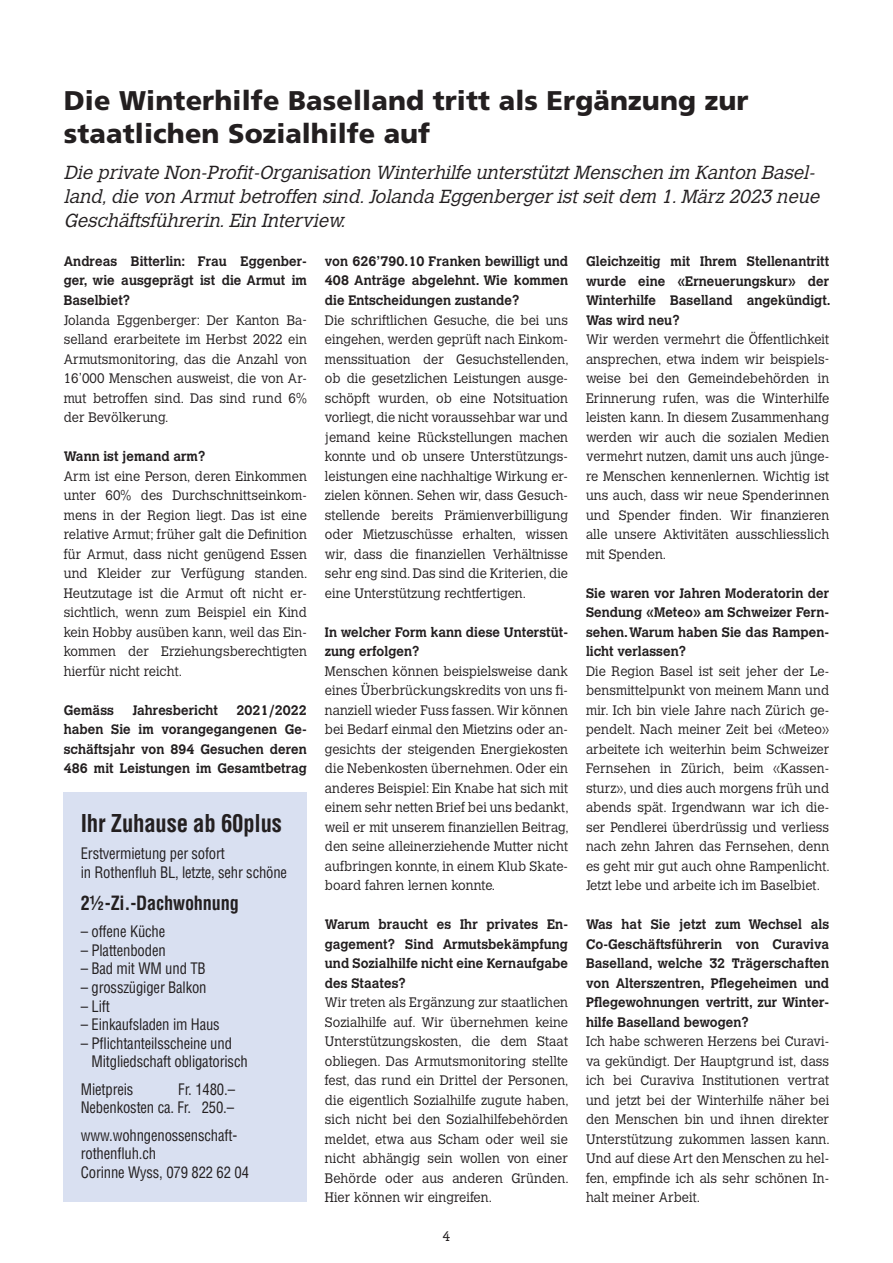
<style>
.page{position:relative;width:893px;height:1263px;background:#fff}
.page>*{position:absolute;margin:0;border:0;box-sizing:border-box;transform-origin:0 0}
.t1{font:900 27px/32.4px "Frutiger";letter-spacing:.005em;color:#231f20}
.t2{font:700 condensed 24px "Helvetica";letter-spacing:-.01em;color:#231f20;scale:.95 1}
.t3{font:700 condensed 19.2px "Helvetica";letter-spacing:-.01em;color:#231f20;scale:.95 1}
.t4{font:italic 300 18.75px/24px "Calvert";color:#231f20}
.t5{font:condensed 15.45px/18.6px "Helvetica";letter-spacing:-.01em;color:#231f20;scale:.95 1}
.t6{font:300 13.65px/19.5px "Calvert";letter-spacing:.005em;color:#231f20;text-align:justify;scale:.95 1}
.t7{font:700 13.65px/19.5px "Calvert";letter-spacing:.005em;color:#231f20;text-align:justify;scale:.95 1}
.s1{color:#d9e0f1}
</style>
<div class="page">
<div style="left:64px;top:792px;width:243px;height:410px;background:#d9e0f1"></div>
<h1 class="t1" style="left:64px;top:84px;width:686px">Die Winterhilfe Baselland tritt als Ergänzung zur staatlichen Sozialhilfe auf</h1>
<h3 class="t4" style="left:64px;top:161px;width:762px">Die private Non-Profit-Organisation Winterhilfe unterstütztMenschen im Kanton Basel&shy;land,die von Armutbetroffen sind.Jolanda Eggenbergeristseitdem 1.März2023 neue<br>Geschäftsführerin.Ein Interview.</h3>
<p class="t7" style="left:64px;top:251px;width:257px">Andreas Bitterlin: Frau Eggenber&shy;ger, wie ausgeprägt ist die Armut im Baselbiet?</p>
<p class="t6" style="left:64px;top:310px;width:257px">Jolanda Eggenberger: Der Kanton Ba&shy;selland erarbeitete im Herbst 2022 ein Armutsmonitoring, das die Anzahl von 16’000 Menschen ausweist, die von Ar&shy;mut betroffen sind. Das sind rund 6% der Bevölkerung.</p>
<p class="t7" style="left:64px;top:446px;width:150px">Wann ist jemand arm?</p>
<p class="t6" style="left:64px;top:466px;width:258px">Arm ist eine Person, deren Einkommen unter 60% des Durchschnittseinkom&shy;mens in der Region liegt. Das ist eine relative Armut; früher galt die Definition für Armut, dass nicht genügend Essen und Kleider zur Verfügung standen.<br>Heutzutage ist die Armut oft nicht er&shy;sichtlich, wenn zum Beispiel ein Kind kein Hobby ausüben kann, weil das Ein&shy;kommen der Erziehungsberechtigten hierfür nicht reicht.</p>
<p class="t7" style="left:64px;top:700px;width:54px">Gemäss</p>
<p class="t7" style="left:132px;top:700px;width:92px">Jahresbericht</p>
<p class="t7" style="left:325px;top:251px;width:257px">von 626’790.10 Franken bewilligt und 408 Anträge abgelehnt. Wie kommen die Entscheidungen zustande?</p>
<p class="t6" style="left:325px;top:310px;width:258px">Die schriftlichen Gesuche, die bei uns eingehen, werden geprüft nach Einkom&shy;menssituation der Gesuchstellenden, ob die gesetzlichen Leistungen ausge&shy;schöpft wurden, ob eine Notsituation vorliegt, die nicht voraussehbar war und jemand keine Rückstellungen machen konnte und ob unsere Unterstützungs&shy;leistungen eine nachhaltige Wirkung er&shy;zielen können. Sehen wir, dass Gesuch&shy;stellende bereits Prämienverbilligung oder Mietzuschüsse erhalten, wissen wir, dass die finanziellen Verhältnisse sehr eng sind. Das sind die Kriterien, die eine Unterstützung rechtfertigen.</p>
<p class="t7" style="left:325px;top:622px;width:257px">In welcher Form kann diese Unterstüt&shy;zung erfolgen?</p>
<p class="t6" style="left:325px;top:661px;width:258px">Menschen können beispielsweise dank eines Überbrückungskredits von uns fi&shy;nanziell wieder Fuss fassen. Wir können bei Bedarf einmal den Mietzins oder an&shy;gesichts der steigenden Energiekosten die Nebenkosten übernehmen. Oder ein anderes Beispiel: Ein Knabe hat sich mit einem sehr netten Brief bei uns bedankt, weil er mit unserem finanziellen Beitrag, den seine alleinerziehende Mutter nicht aufbringen konnte, in einem Klub Skate&shy;board fahren lernen konnte.</p>
<p class="t7" style="left:325px;top:914px;width:257px">Warum braucht es Ihr privates En&shy;gagement? Sind Armutsbekämpfung und Sozialhilfe nicht eine Kernaufgabe des Staates?</p>
<p class="t6" style="left:325px;top:993px;width:258px">Wir treten als Ergänzung zur staatlichen Sozialhilfe auf. Wir übernehmen keine Unterstützungskosten, die dem Staat obliegen. Das Armutsmonitoring stellte fest, das rund ein Drittel der Personen, die eigentlich Sozialhilfe zugute haben, sich nicht bei den Sozialhilfebehörden meldet, etwa aus Scham oder weil sie nicht abhängig sein wollen von einer Behörde oder aus anderen Gründen.<br>Hier können wir eingreifen.</p>
<p class="t7" style="left:586px;top:251px;width:259px">Gleichzeitig mit Ihrem Stellenantritt wurde eine «Erneuerungskur» der Winterhilfe Baselland angekündigt.<br>Was wird neu?</p>
<p class="t6" style="left:586px;top:330px;width:257px">Wir werden vermehrt die Öffentlichkeit ansprechen, etwa indem wir beispiels&shy;weise bei den Gemeindebehörden in Erinnerung rufen, was die Winterhilfe leisten kann. In diesem Zusammenhang werden wir auch die sozialen Medien vermehrt nutzen, damit uns auch jünge&shy;re Menschen kennenlernen. Wichtig ist uns auch, dass wir neue Spenderinnen und Spender finden. Wir finanzieren alle unsere Aktivitäten ausschliesslich mit Spenden.</p>
<p class="t7" style="left:586px;top:583px;width:257px">Sie waren vor Jahren Moderatorin der Sendung «Meteo» am Schweizer Fern&shy;sehen. Warum haben Sie das Rampen&shy;licht verlassen?</p>
<p class="t6" style="left:586px;top:661px;width:258px">Die Region Basel ist seit jeher der Le&shy;bensmittelpunkt von meinem Mann und mir. Ich bin viele Jahre nach Zürich ge&shy;pendelt. Nach meiner Zeit bei «Meteo» arbeitete ich weiterhin beim Schweizer Fernsehen in Zürich, beim «Kassen&shy;sturz», und dies auch morgens früh und abends spät. Irgendwann war ich die&shy;ser Pendlerei überdrüssig und verliess nach zehn Jahren das Fernsehen, denn es geht mir gut auch ohne Rampenlicht.<br>Jetzt lebe und arbeite ich im Baselbiet.</p>
<p class="t7" style="left:586px;top:914px;width:257px">Was hat Sie jetzt zum Wechsel als Co-Geschäftsführerin von Curaviva Baselland, welche 32 Trägerschaften von Alterszentren, Pflegeheimen und Pflegewohnungen vertritt, zur Winter&shy;hilfe Baselland bewogen?</p>
<p class="t6" style="left:586px;top:1032px;width:258px">Ich habe schweren Herzens bei Curavi&shy;va gekündigt. Der Hauptgrund ist, dass ich bei Curaviva Institutionen vertrat und jetzt bei der Winterhilfe näher bei den Menschen bin und ihnen direkter Unterstützung zukommen lassen kann.<br>Und auf diese Art den Menschen zu hel&shy;fen, empfinde ich als sehr schönen In&shy;halt meiner Arbeit.</p>
<p class="t7" style="left:64px;top:700px;width:257px;text-indent:173px">2021/2022 haben Sie im vorangegangenen Ge&shy;schäftsjahr von 894 Gesuchen deren 486 mit Leistungen im Gesamtbetrag</p>
<h2 class="t2" style="left:81px;top:808px;width:213px">Ihr Zuhause ab 60plus</h2>
<p class="t5" style="left:81px;top:844px;width:219px">Erstvermietung per sofort<br>in Rothenfluh BL, letzte, sehr schöne</p>
<h3 class="t3" style="left:81px;top:891px;width:168px">2½-Zi.-Dachwohnung</h3>
<p class="t5" style="left:81px;top:922px;width:90px">– offene Küche</p>
<p class="t5" style="left:81px;top:941px;width:91px">– Plattenboden</p>
<p class="t5" style="left:81px;top:959px;width:133px">– Bad mit WM und TB</p>
<p class="t5" style="left:81px;top:978px;width:134px">– grosszügiger Balkon</p>
<p class="t5" style="left:81px;top:996px;width:32px">– Lift</p>
<p class="t5" style="left:81px;top:1015px;width:148px">– Einkaufsladen im Haus</p>
<p class="t5" style="left:92px;top:1033px;width:166px;text-indent:-11px">– Pflichtanteilsscheine und<br>Mitgliedschaft obligatorisch</p>
<p class="t5" style="left:81px;top:1079px;width:57px">Mietpreis</p>
<p class="t5" style="left:81px;top:1079px;width:164px;text-align:right">Fr. 1480.–<br>Nebenkosten ca. Fr. <span class="s1">0</span>250.–</p>
<p class="t5" style="left:81px;top:1125px;width:179px">www.wohngenossenschaft&shy;rothenfluh.ch<br>Corinne Wyss, 079 822 62 04</p>
<p class="t6" style="left:443px;top:1227px;width:9px">4</p>
</div>
